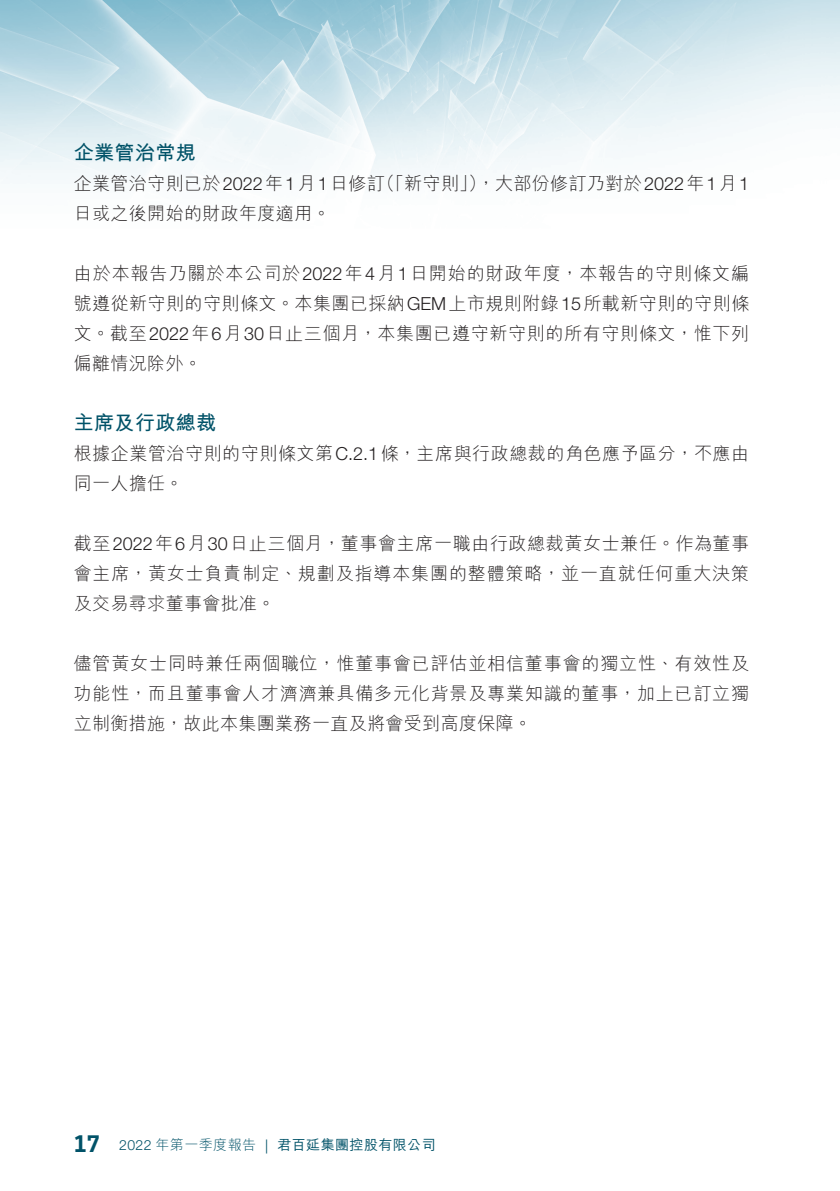
<style>
.page{position:relative;width:840px;height:1191px;background:#fff}
.page>*{position:absolute;margin:0;border:0;box-sizing:border-box;transform-origin:0 0}
._01_H1{font:700 20px "M Hei HK";letter-spacing:.02em;color:#005268}
._00_txt{font:300 18px/30px "M Hei HK";letter-spacing:.03em;color:#231f20;text-align:justify}
.t1{font:500 14px "M Hei HK";letter-spacing:.03em;color:#005268}
.s1{font-family:"Helvetica Neue LT Std"}
.s2{font-family:"Battersea";font-weight:700;font-size:24px}
.s3{font-family:"Helvetica Neue LT Std";font-weight:300}
.s4{font-weight:300}
.s5{font-family:"Helvetica LT Std";font-weight:300}
</style>
<div class="page">
<img style="left:0;top:0;width:839px;height:182px">
<p class="_01_H1" style="left:74px;top:138px;width:123px">企業管治常規</p>
<p class="_00_txt" style="left:74px;top:168px;width:676px">企業管治守則已於<span class="s1">2022</span>年<span class="s1">1</span>月<span class="s1">1</span>日修訂（「新守則」），大部份修訂乃對於<span class="s1">2022</span>年<span class="s1">1</span>月<span class="s1">1</span>日或之後開始的財政年度適用。</p>
<p class="_00_txt" style="left:74px;top:258px;width:676px">由於本報告乃關於本公司於<span class="s1">2022</span>年<span class="s1">4</span>月<span class="s1">1</span>日開始的財政年度，本報告的守則條文編號遵從新守則的守則條文。本集團已採納<span class="s1">GEM</span>上市規則附錄<span class="s1">15</span>所載新守則的守則條文。截至<span class="s1">2022</span>年<span class="s1">6</span>月<span class="s1">30</span>日止三個月，本集團已遵守新守則的所有守則條文，惟下列偏離情況除外。</p>
<p class="_01_H1" style="left:74px;top:408px;width:144px">主席及行政總裁</p>
<p class="_00_txt" style="left:74px;top:438px;width:676px">根據企業管治守則的守則條文第<span class="s1">C.2.1</span>條，主席與行政總裁的角色應予區分，不應由同一人擔任。</p>
<p class="_00_txt" style="left:74px;top:528px;width:676px">截至<span class="s1">2022</span>年<span class="s1">6</span>月<span class="s1">30</span>日止三個月，董事會主席一職由行政總裁黃女士兼任。作為董事會主席，黃女士負責制定、規劃及指導本集團的整體策略，並一直就任何重大決策及交易尋求董事會批准。</p>
<p class="_00_txt" style="left:74px;top:648px;width:676px">儘管黃女士同時兼任兩個職位，惟董事會已評估並相信董事會的獨立性、有效性及功能性，而且董事會人才濟濟兼具備多元化背景及專業知識的董事，加上已訂立獨立制衡措施，故此本集團業務一直及將會受到高度保障。</p>
<p class="t1" style="left:74px;top:1134px;width:363px"><span class="s2">17</span> <span class="s3">2022</span> <span class="s4">年第一季度報告</span> <span class="s5">|</span> 君百延集團控股有限公司</p>
</div>
